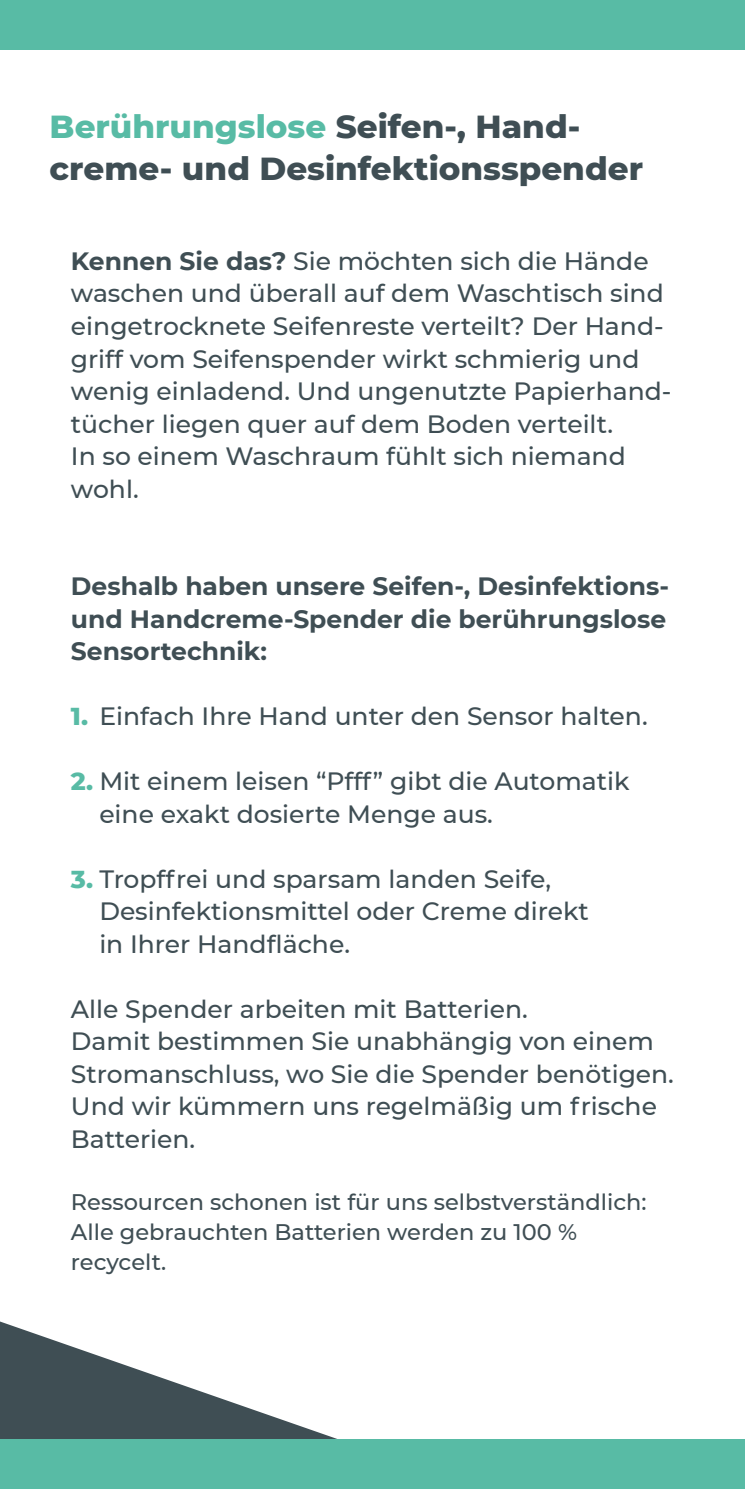
<style>
.page{position:relative;width:745px;height:1489px;background:#fff}
.page>*{position:absolute;margin:0;border:0;box-sizing:border-box;transform-origin:0 0}
.t1{font:800 32.5px/42.5px "Montserrat";color:#3f4e54}
.t2{font:500 25px/32.5px "Montserrat";color:#3f4e54}
.t3{font:700 25px/32.5px "Montserrat";color:#3f4e54;text-align:justify}
.t4{font:500 22.5px/30px "Montserrat";color:#3f4e54}
.s1{color:#58bba5}
.s2{font-weight:700}
.s3{font-weight:800;color:#58bba5}
</style>
<div class="page">
<svg style="left:0;top:1321px;width:337px;height:118px"></svg>
<div style="left:0;top:0;width:744px;height:50px;background:#58bba5"></div>
<div style="left:0;top:1439px;width:744px;height:49px;background:#58bba5"></div>
<h1 class="t1" style="left:50px;top:103px;width:594px"><span class="s1">Berührungslose</span> Seifen-, Hand&shy;creme- und Desinfektionsspender</h1>
<p class="t2" style="left:71px;top:244px;width:601px"><span class="s2">Kennen Sie das?</span> Sie möchten sich die Hände waschen und überall auf dem Waschtisch sind eingetrocknete Seifenreste verteilt? Der Hand&shy;griff vom Seifenspender wirkt schmierig und wenig einladend. Und ungenutzte Papierhand&shy;tücher liegen quer auf dem Boden verteilt.<br>In so einem Waschraum fühlt sich niemand wohl.</p>
<p class="t3" style="left:71px;top:568px;width:599px">Deshalb haben unsere Seifen-, Desinfektions&shy;und Handcreme-Spender die berührungslose Sensortechnik:</p>
<p class="t2" style="left:71px;top:699px;width:578px"><span class="s3">1.</span> Einfach Ihre Hand unter den Sensor halten.</p>
<p class="t2" style="left:99px;top:764px;width:531px;text-indent:-28px"><span class="s3">2.</span> Mit einem leisen “Pfff” gibt die Automatik eine exakt dosierte Menge aus.</p>
<p class="t2" style="left:99px;top:861px;width:490px;text-indent:-28px"><span class="s3">3.</span> Tropffrei und sparsam landen Seife,<br>Desinfektionsmittel oder Creme direkt in Ihrer Handfläche.</p>
<p class="t2" style="left:71px;top:991px;width:604px">Alle Spender arbeiten mit Batterien.<br>Damit bestimmen Sie unabhängig von einem Stromanschluss, wo Sie die Spender benötigen.<br>Und wir kümmern uns regelmäßig um frische Batterien.</p>
<p class="t4" style="left:71px;top:1186px;width:577px">Ressourcen schonen ist für uns selbstverständlich:<br>Alle gebrauchten Batterien werden zu 100 % recycelt.</p>
</div>
